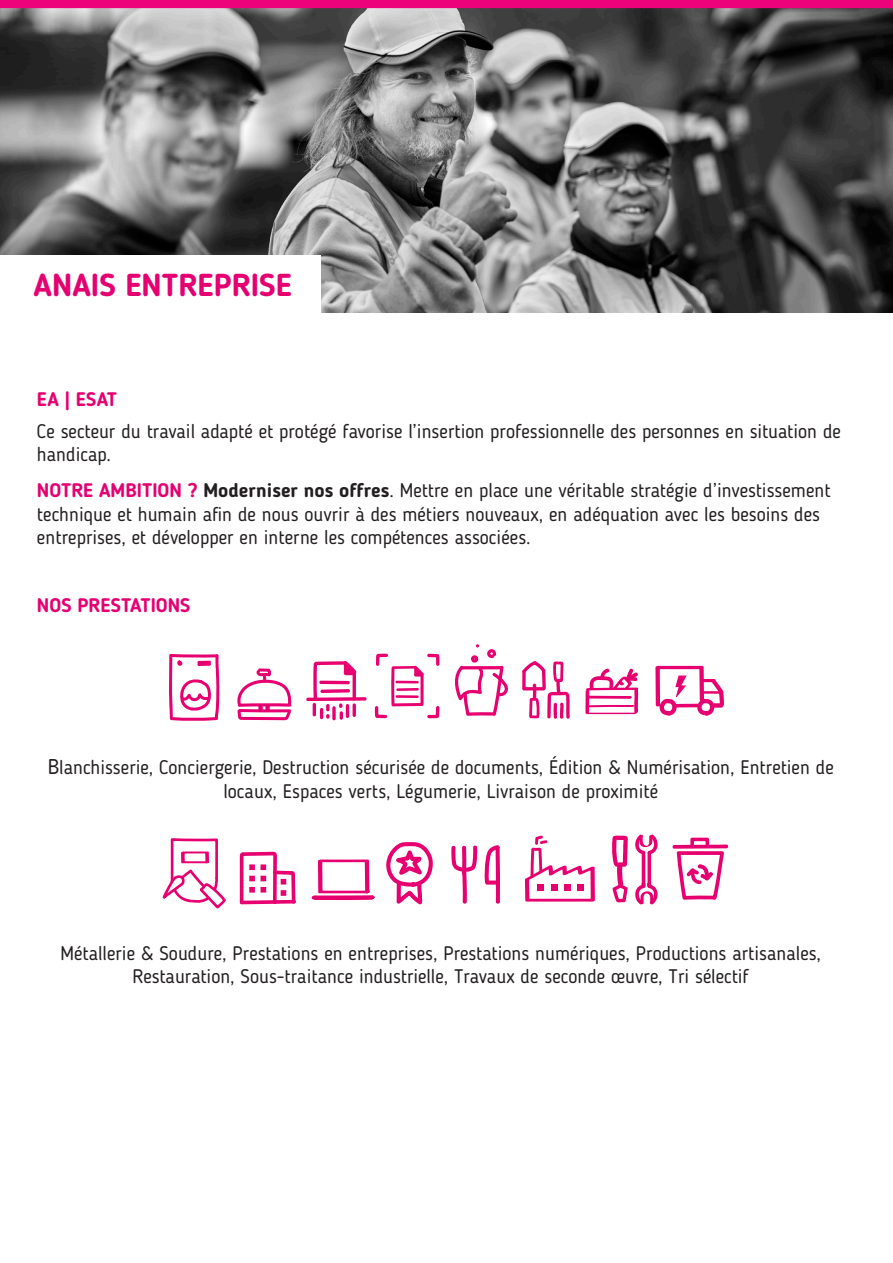
<style>
.page{position:relative;width:893px;height:1263px;background:#fff}
.page>*{position:absolute;margin:0;border:0;box-sizing:border-box;transform-origin:0 0}
.t1{font:700 31.5px "Blogger Sans";color:#e50071}
.t2{font:19.5px/23.4px "Blogger Sans";color:#231f20;text-align:center}
.t3{font:700 19.5px "Blogger Sans";color:#e50071}
.s1{font-weight:700;color:#e50071}
.s2{font-weight:700}
.s3{font-size:21.15px}
</style>
<div class="page">
<img style="left:0;top:8px;width:893px;height:304px">
<div style="left:0;top:255px;width:321px;height:103px;background:#fff"></div>
<svg style="left:237px;top:668px;width:55px;height:53px"></svg>
<svg style="left:306px;top:661px;width:61px;height:59px"></svg>
<hr style="left:392px;top:666px;width:24px;height:3px;background:#e60070;border-radius:2px">
<hr style="left:395px;top:681px;width:24px;height:2px;background:#e60070;border-radius:2px">
<hr style="left:395px;top:695px;width:24px;height:3px;background:#e60070;border-radius:2px">
<hr style="left:396px;top:688px;width:23px;height:3px;background:#e60070;border-radius:2px">
<hr style="left:392px;top:703px;width:32px;height:3px;background:#e60070;border-radius:2px">
<svg style="left:414px;top:654px;width:25px;height:64px"></svg>
<svg style="left:375px;top:654px;width:20px;height:64px"></svg>
<svg style="left:455px;top:644px;width:53px;height:72px"></svg>
<svg style="left:169px;top:654px;width:50px;height:67px"></svg>
<svg style="left:522px;top:661px;width:48px;height:58px"></svg>
<svg style="left:585px;top:668px;width:53px;height:46px"></svg>
<svg style="left:655px;top:666px;width:69px;height:49px"></svg>
<div style="left:672px;top:844px;width:57px;height:5px;background:#e60070;border-radius:2px"></div>
<svg style="left:677px;top:838px;width:47px;height:62px"></svg>
<svg style="left:239px;top:852px;width:57px;height:52px"></svg>
<svg style="left:311px;top:859px;width:64px;height:41px"></svg>
<svg style="left:386px;top:842px;width:47px;height:63px"></svg>
<svg style="left:484px;top:845px;width:16px;height:59px"></svg>
<svg style="left:485px;top:880px;width:13px;height:4px"></svg>
<svg style="left:451px;top:845px;width:26px;height:59px"></svg>
<svg style="left:525px;top:835px;width:70px;height:66px"></svg>
<div style="left:577px;top:884px;width:7px;height:7px;background:#e60070"></div>
<div style="left:564px;top:884px;width:7px;height:7px;background:#e60070"></div>
<div style="left:551px;top:884px;width:6px;height:7px;background:#e60070"></div>
<div style="left:537px;top:884px;width:7px;height:7px;background:#e60070"></div>
<svg style="left:612px;top:834px;width:46px;height:71px"></svg>
<svg style="left:162px;top:838px;width:64px;height:70px"></svg>
<div style="left:0;top:0;width:893px;height:8px;background:#ed027c"></div>
<p class="t1" style="left:33px;top:266px;width:260px">ANAIS ENTREPRISE</p>
<p class="t3" style="left:37px;top:387px;width:82px">EA | ESAT</p>
<p class="t2" style="left:37px;top:419px;width:805px;text-align:left">Ce secteur du travail adapté et protégé favorise l’insertion professionnelle des personnes en situation de handicap.</p>
<p class="t2" style="left:37px;top:479px;width:795px;text-align:left"><span class="s1">NOTRE AMBITION ?</span> <span class="s2">Moderniser nos offres</span>. Mettre en place une véritable stratégie d’investissement technique et humain afin de nous ouvrir à des métiers nouveaux, en adéquation avec les besoins des entreprises, et développer en interne les compétences associées.</p>
<p class="t3" style="left:37px;top:593px;width:155px">NOS PRESTATIONS</p>
<p class="t2" style="left:48px;top:756px;width:788px"><span class="s3">B</span>lanchisserie, Conciergerie, Destruction sécurisée de documents, Édition &amp; Numérisation, Entretien de locaux, Espaces verts, Légumerie, Livraison de proximité</p>
<p class="t2" style="left:61px;top:941px;width:762px">Métallerie &amp; Soudure, Prestations en entreprises, Prestations numériques, Productions artisanales,<br>Restauration, Sous-traitance industrielle, Travaux de seconde œuvre, Tri sélectif</p>
</div>
